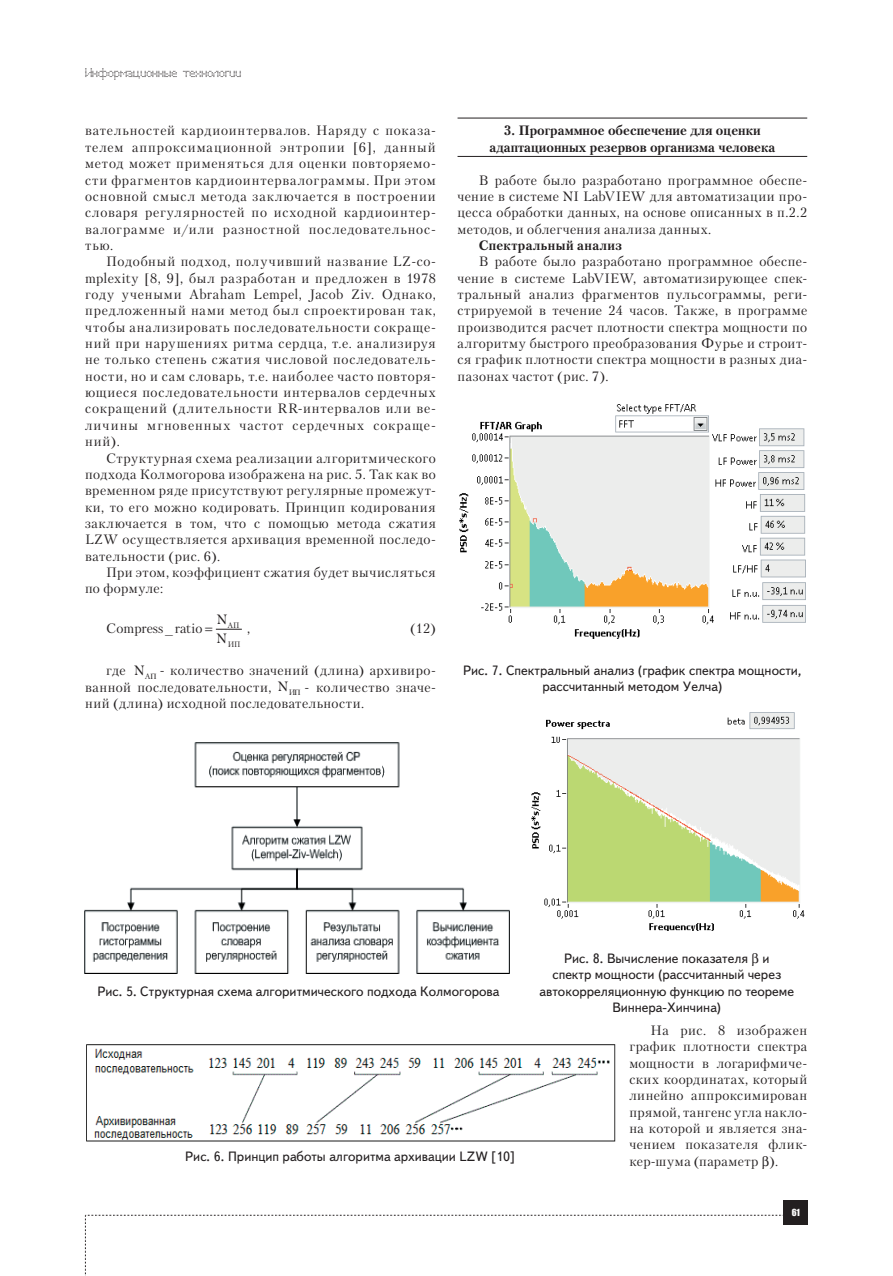
<style>
.page{position:relative;width:893px;height:1276px;background:#fff}
.page>*{position:absolute;margin:0;border:0;box-sizing:border-box;transform-origin:0 0}
.t1{font:13.5px/16.4px "Petersburg C";letter-spacing:.04em;color:#231f20;text-align:justify}
.t2{font:13.5px/16.2px "Text Book C";color:#231f20;text-align:center}
.t3{font:700 13.5px/16.4px "Petersburg C";color:#231f20;text-align:center}
.t4{font:700 13.5px "Petersburg C";letter-spacing:.035em;color:#231f20}
.t5{font:13.5px "Petersburg C";color:#231f20}
.t6{font:12px "Perfo";letter-spacing:.015em;color:#231f20}
.t7{font:9px "Impact";color:#fff}
.t8{font:7.8px "Petersburg C";color:#231f20}
</style>
<div class="page">
<svg style="left:85px;top:1215px;width:699px;height:61px"></svg>
<div style="left:784px;top:1200px;width:24px;height:25px;background:#231f20"></div>
<hr style="left:458px;top:118px;width:349px;height:1px;background:#231f20">
<hr style="left:458px;top:156px;width:349px;height:1px;background:#231f20">
<img style="left:459px;top:404px;width:347px;height:235px">
<img style="left:531px;top:712px;width:274px;height:219px">
<img style="left:84px;top:742px;width:425px;height:231px">
<img style="left:86px;top:1044px;width:530px;height:98px">
<svg style="left:215px;top:628px;width:27px;height:2px"></svg>
<p class="t6" style="left:85px;top:66px;width:158px">Информационные технологии</p>
<p class="t1" style="left:85px;top:122px;width:352px">вательностей кардиоинтервалов. Наряду с показа&shy;телем аппроксимационной энтропии [6], данный метод может применяться для оценки повторяемо&shy;сти фрагментов кардиоинтервалограммы. При этом основной смысл метода заключается в построении словаря регулярностей по исходной кардиоинтер&shy;валограмме и/или разностной последовательнос&shy;тью.</p>
<p class="t1" style="left:85px;top:253px;width:352px;text-indent:21px">Подобный подход, получивший название LZ-co&shy;mplexity [8, 9], был разработан и предложен в 1978 году учеными Abraham Lempel, Jacob Ziv. Однако, предложенный нами метод был спроектирован так, чтобы анализировать последовательности сокраще&shy;ний при нарушениях ритма сердца, т.е. анализируя не только степень сжатия числовой последователь&shy;ности, но и сам словарь, т.е. наиболее часто повторя&shy;ющиеся последовательности интервалов сердечных сокращений (длительности RR-интервалов или ве&shy;личины мгновенных частот сердечных сокраще&shy;ний).</p>
<p class="t1" style="left:85px;top:449px;width:352px;text-indent:21px">Структурная схема реализации алгоритмического подхода Колмогорова изображена на рис. 5. Так как во временном ряде присутствуют регулярные промежут&shy;ки, то его можно кодировать. Принцип кодирования заключается в том, что с помощью метода сжатия LZW осуществляется архивация временной последо&shy;вательности (рис. 6).</p>
<p class="t1" style="left:85px;top:564px;width:352px;text-indent:21px">При этом, коэффициент сжатия будет вычисляться по формуле:</p>
<p class="t5" style="left:106px;top:620px;width:98px">Compress ratio</p>
<p class="t1" style="left:217px;top:609px;width:12px;line-height:19.4px">N<br>N</p>
<p class="t8" style="left:228px;top:620px;width:13px">AП</p>
<p class="t8" style="left:228px;top:639px;width:14px">ИП</p>
<p class="t1" style="left:165px;top:620px;width:9px">_</p>
<p class="t1" style="left:247px;top:620px;width:5px">,</p>
<p class="t1" style="left:410px;top:620px;width:27px">(12)</p>
<p class="t1" style="left:85px;top:662px;width:352px;text-indent:21px">где N<sub>A</sub> - количество значений (длина) архивиро&shy;ванной последовательности, N<sub>И</sub> - количество значе&shy;ний (длина) исходной последовательности.</p>
<p class="t3" style="left:489px;top:122px;width:287px">3. Программное обеспечение для оценки адаптационных резервов организма человека</p>
<p class="t1" style="left:458px;top:171px;width:351px;text-indent:21px">В работе было разработано программное обеспе&shy;чение в системе NI LabVIEW для автоматизации про&shy;цесса обработки данных, на основе описанных в п.2.2 методов, и облегчения анализа данных.</p>
<p class="t4" style="left:479px;top:237px;width:145px">Спектральный анализ</p>
<p class="t1" style="left:458px;top:253px;width:351px;text-indent:21px">В работе было разработано программное обеспе&shy;чение в системе LabVIEW, автоматизирующее спек&shy;тральный анализ фрагментов пульсограммы, реги&shy;стрируемой в течение 24 часов. Также, в программе производится расчет плотности спектра мощности по алгоритму быстрого преобразования Фурье и строит&shy;ся график плотности спектра мощности в разных диа&shy;пазонах частот (рис. 7).</p>
<p class="t2" style="left:463px;top:662px;width:340px">Рис. 7. Спектральный анализ (график спектра мощности, рассчитанный методом Уелча)</p>
<p class="t2" style="left:97px;top:983px;width:404px">Рис. 5. Структурная схема алгоритмического подхода Колмогорова</p>
<p class="t2" style="left:185px;top:1148px;width:331px">Рис. 6. Принцип работы алгоритма архивации LZW [10]</p>
<p class="t2" style="left:539px;top:950px;width:256px">Рис. 8. Вычисление показателя и<br>спектр мощности (рассчитанный через автокорреляционную функцию по теореме<br>Виннера-Хинчина)</p>
<p class="t1" style="left:629px;top:1022px;width:179px;text-indent:21px">На рис. 8 изображен график плотности спектра мощности в логарифмиче&shy;ских координатах, который линейно аппроксимирован прямой, тангенс угла накло&shy;на которой и является зна&shy;чением показателя флик&shy;кер-шума (параметр ).</p>
<p class="t7" style="left:792px;top:1205px;width:10px">61</p>
</div>
